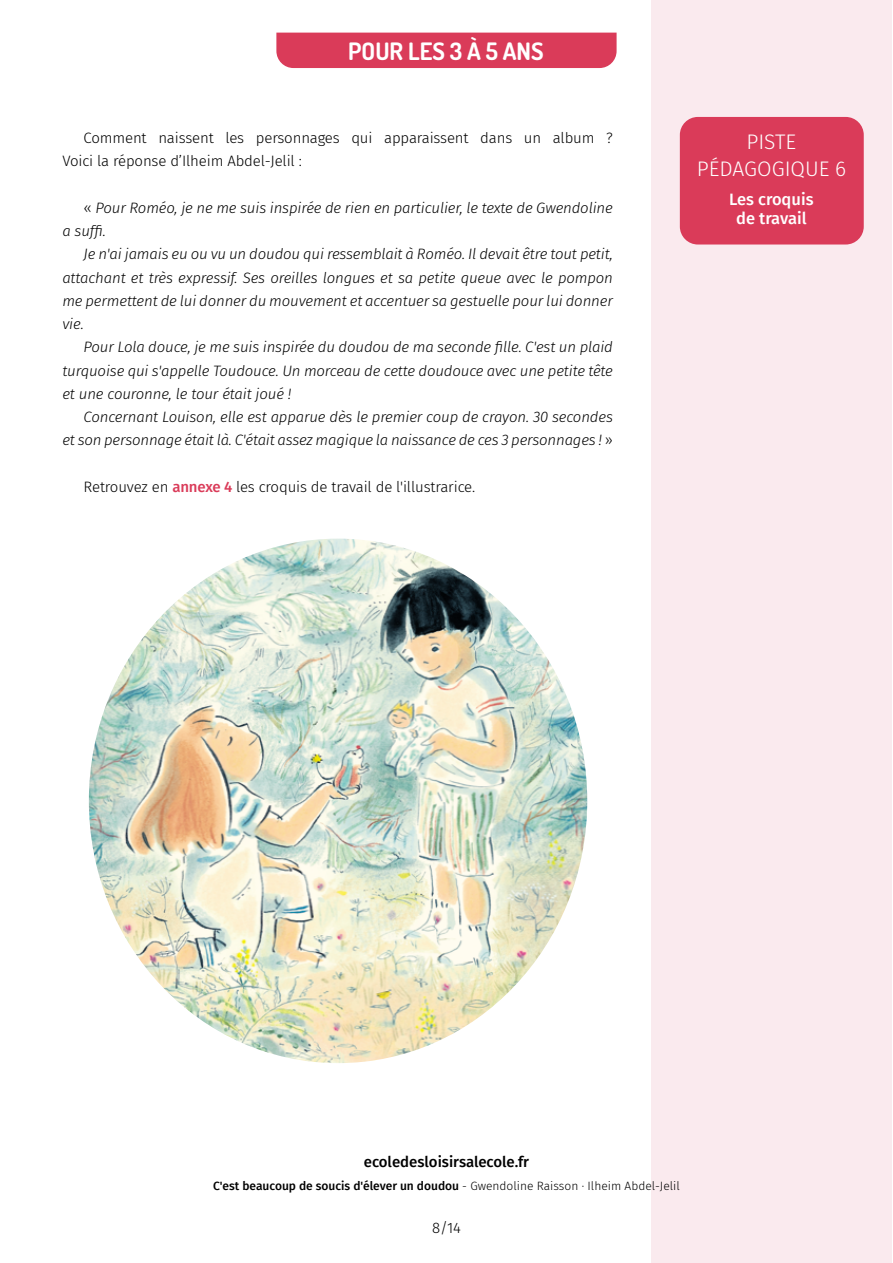
<style>
.page{position:relative;width:893px;height:1263px;background:#fff}
.page>*{position:absolute;margin:0;border:0;box-sizing:border-box;transform-origin:0 0}
.t1{font:700 24px "Dosis";color:#fff}
.t2{font:300 21px/27px "Fira Sans";color:#fff;text-align:center}
.t3{font:500 16.5px/19.8px "Fira Sans";color:#fff;text-align:center}
.t4{font:italic 300 15px/23.2px "Fira Sans";letter-spacing:-.01em;color:#000;text-align:justify}
.t5{font:300 15px/23.2px "Fira Sans";letter-spacing:-.01em;color:#000}
.t6{font:500 15px "Fira Sans";color:#000}
.t7{font:500 12px "Fira Sans";color:#000}
.s1{font-style:normal}
.s2{font-weight:500;color:#da3b59}
.s3{font-weight:300}
</style>
<div class="page">
<div style="left:651px;top:0;width:241px;height:1263px;background:#faeaee"></div>
<div style="left:680px;top:117px;width:184px;height:127px;background:#da3b59;border-radius:18px"></div>
<div style="left:276px;top:33px;width:341px;height:35px;background:#da3b59"></div>
<img style="left:89px;top:539px;width:498px;height:524px">
<h1 class="t1" style="left:348px;top:35px;width:197px">POUR LES 3 À 5 ANS</h1>
<p class="t5" style="left:62px;top:126px;width:552px;text-indent:21px">Comment naissent les personnages qui apparaissent dans un album ?<br>Voici la réponse d’Ilheim Abdel-Jelil :</p>
<p class="t4" style="left:62px;top:196px;width:552px;text-indent:21px"><span class="s1">«</span> Pour Roméo, je ne me suis inspirée de rien en particulier, le texte de Gwendoline a suffi.</p>
<p class="t4" style="left:62px;top:242px;width:552px;text-indent:21px">Je n'ai jamais eu ou vu un doudou qui ressemblait à Roméo. Il devait être tout petit, attachant et très expressif. Ses oreilles longues et sa petite queue avec le pompon me permettent de lui donner du mouvement et accentuer sa gestuelle pour lui donner vie.</p>
<p class="t4" style="left:62px;top:335px;width:552px;text-indent:21px">Pour Lola douce, je me suis inspirée du doudou de ma seconde fille. C'est un plaid turquoise qui s'appelle Toudouce. Un morceau de cette doudouce avec une petite tête et une couronne, le tour était joué !</p>
<p class="t4" style="left:62px;top:405px;width:552px;text-align:right">Concernant Louison, elle est apparue dès le premier coup de crayon. 30 secondes<br>et son personnage était là. C'était assez magique la naissance de ces 3 personnages ! <span class="s1">»</span></p>
<p class="t5" style="left:84px;top:475px;width:393px">Retrouvez en <span class="s2">annexe 4</span> les croquis de travail de l'illustrarice.</p>
<h2 class="t2" style="left:697px;top:128px;width:151px">PISTE<br>PÉDAGOGIQUE 6</h2>
<p class="t3" style="left:729px;top:188px;width:86px">Les croquis de travail</p>
<p class="t6" style="left:364px;top:1150px;width:167px">ecoledesloisirsalecole.fr</p>
<p class="t7" style="left:213px;top:1176px;width:468px">C'est beaucoup de soucis d'élever un doudou <span class="s3">- Gwendoline Raisson · Ilheim Abdel-Jelil</span></p>
<p class="t5" style="left:432px;top:1216px;width:30px">8/14</p>
</div>
